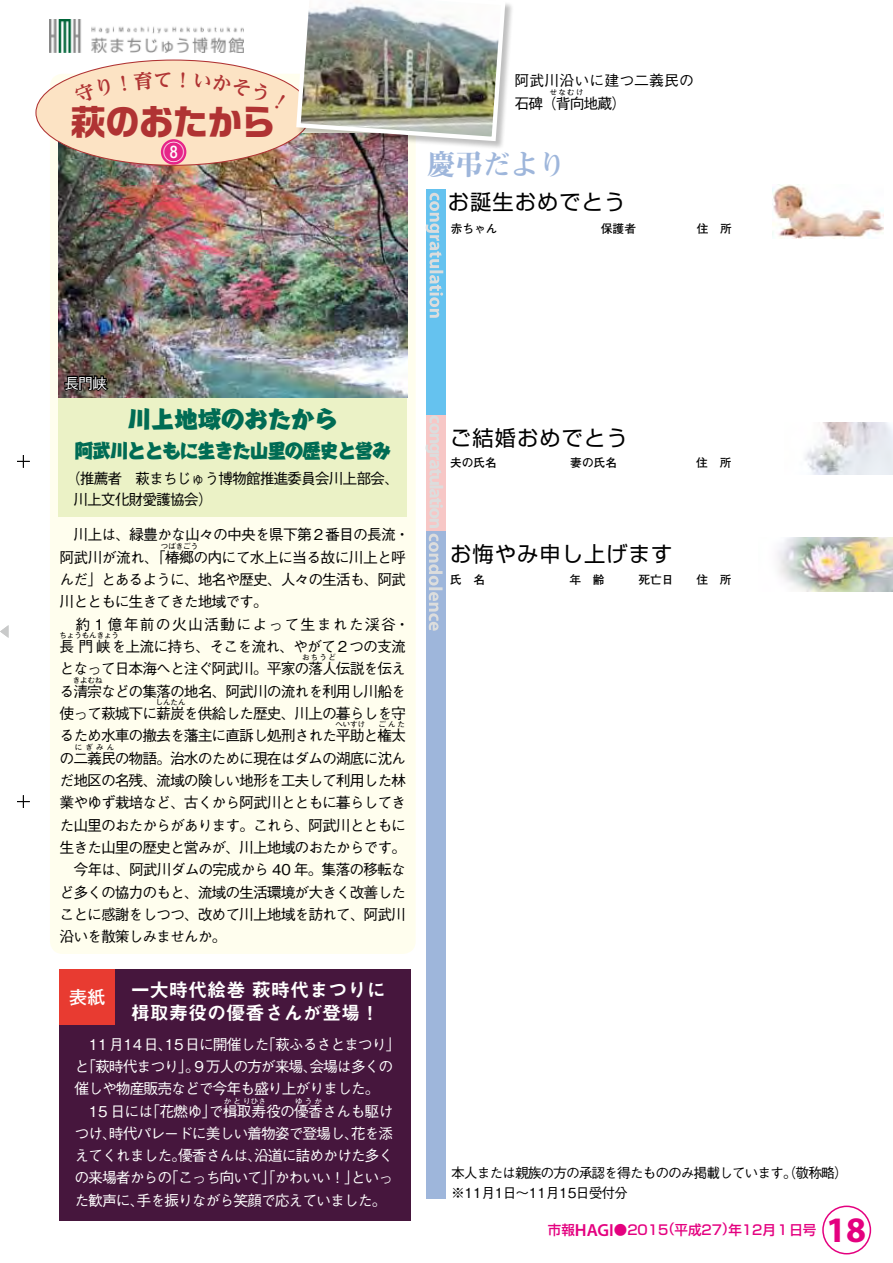
<style>
.page{position:relative;width:893px;height:1263px;background:#fff}
.page>*{position:absolute;margin:0;border:0;box-sizing:border-box;transform-origin:0 0}
.t1{font:700 36px "Myriad Pro";color:#e4007f}
.t2{font:700 35.1px "Ro G San Srf Std";letter-spacing:-.03em;color:#b03333}
.t3{font:28.65px "Midashi Min Pro MA31";letter-spacing:-.035em;color:#9eb6db}
.t4{font:800 23.4px "Harucraft Std";color:#006c54}
.t5{font:21.3px "Shin Go Pro";letter-spacing:.05em;color:#000}
.t6{font:700 21.3px "Futo Go B101 Pro";color:#fff}
.t7{font:19.2px "Midashi Go Pro MB31";color:#fff}
.t8{font:800 19.2px "Harucraft Std";letter-spacing:-.055em;color:#006c54}
.t9{font:700 18px "Futo Go B101 Pro";color:#fff}
.t10{font:600 17.55px "Myriad Pro";color:#e4007f}
.t11{font:500 14.85px/22.4px "Gothic BBB Pro";letter-spacing:-.07em;color:#000}
.t12{font:500 14.85px/22.4px "Gothic BBB Pro";letter-spacing:-.07em;color:#fff}
.t13{font:500 14.85px/22.4px "Gothic BBB Pro";letter-spacing:-.05em;color:#000}
.t14{font:500 14.85px/23.4px "Gothic BBB Pro";letter-spacing:.005em;color:#000}
.t15{font:500 13.8px/19.2px "Gothic BBB Pro";letter-spacing:-.075em;color:#000}
.t16{font:500 13.5px "Shin Go Pro";color:#e4007f}
.t17{font:700 11.7px "Futo Go B101 Pro";color:#000}
.t18{font:500 7.5px "Gothic BBB Pro";color:#000}
.t19{font:500 7.5px "Gothic BBB Pro";letter-spacing:.295em;color:#fff}
.s1{font-family:"Shin Go Pro";font-weight:500;font-size:13.5px}
</style>
<div class="page">
<div style="left:822px;top:1205px;width:49px;height:49px;border:2px solid #e4007f;border-radius:50%"></div>
<svg style="left:17px;top:455px;width:13px;height:13px"></svg>
<svg style="left:17px;top:795px;width:13px;height:13px"></svg>
<svg style="left:0;top:625px;width:9px;height:13px"></svg>
<div style="left:426px;top:190px;width:19px;height:229px;background:#65c2ef"></div>
<div style="left:426px;top:415px;width:19px;height:131px;background:#f7c7c6"></div>
<svg style="left:426px;top:415px;width:17px;height:113px"></svg>
<img style="left:773px;top:184px;width:110px;height:54px">
<svg style="left:426px;top:193px;width:17px;height:125px"></svg>
<img style="left:777px;top:537px;width:116px;height:54px">
<img style="left:805px;top:422px;width:88px;height:52px">
<div style="left:426px;top:531px;width:19px;height:668px;background:#9eb6db"></div>
<svg style="left:429px;top:534px;width:14px;height:97px"></svg>
<div style="left:50px;top:74px;width:366px;height:880px;background:#fffeee;border-radius:13px"></div>
<div style="left:58px;top:398px;width:349px;height:119px;background:#ebf2c6"></div>
<img style="left:58px;top:138px;width:349px;height:260px">
<svg style="left:63px;top:374px;width:47px;height:24px"></svg>
<img style="left:50px;top:19px;width:194px;height:34px">
<div style="left:36px;top:60px;width:275px;height:105px;background:#fce3c4;border-radius:50%"></div>
<div style="left:161px;top:139px;width:25px;height:26px;background:#e62488;border-radius:50%"></div>
<div style="left:296px;top:0;width:218px;height:150px;background:#000;opacity:.25"></div>
<img style="left:294px;top:0;width:220px;height:143px">
<div style="left:60px;top:969px;width:351px;height:251px;background:#46163d"></div>
<div style="left:60px;top:969px;width:55px;height:55px;background:#e83b31"></div>
<h2 class="t2" style="left:71px;top:97px;width:207px">萩のおたから</h2>
<h3 class="t6" style="left:163px;top:135px;width:23px">8</h3>
<p class="t14" style="left:514px;top:67px;width:181px">阿武川沿いに建つ二義民の石碑（背向地蔵(</p>
<p class="t18" style="left:550px;top:86px;width:35px">せなむけ</p>
<h3 class="t3" style="left:427px;top:142px;width:141px">慶弔だより</h3>
<h3 class="t5" style="left:448px;top:184px;width:179px">お誕生おめでとう</h3>
<p class="t17" style="left:451px;top:220px;width:48px">赤ちゃん</p>
<p class="t17" style="left:601px;top:220px;width:37px">保護者</p>
<p class="t17" style="left:697px;top:220px;width:37px">住　所</p>
<p class="t12" style="left:64px;top:370px;width:44px">長門峡</p>
<h3 class="t4" style="left:128px;top:402px;width:212px">川上地域のおたから</h3>
<p class="t8" style="left:75px;top:436px;width:318px">阿武川とともに生きた山里の歴史と営み</p>
<p class="t11" style="left:73px;top:467px;width:327px;line-height:20.2px;text-indent:-7px">（推薦者　萩まちじゅう博物館推進委員会川上部会、川上文化財愛護協会(</p>
<p class="t13" style="left:60px;top:522px;width:352px">　川上は、緑豊かな山々の中央を県下第２番目の長流・阿武川が流れ、「椿郷の内にて水上に当る故に川上と呼</p>
<p class="t18" style="left:161px;top:540px;width:39px">つばきごう</p>
<p class="t11" style="left:60px;top:566px;width:352px">んだ」とあるように、地名や歴史、人々の生活も、阿武川とともに生きてきた地域です。<br>　約１億年前の火山活動によって生まれた渓谷・長門峡を上流に持ち、そこを流れ、やがて２つの支流</p>
<p class="t18" style="left:60px;top:629px;width:61px">ちょうもんきょう</p>
<p class="t11" style="left:60px;top:656px;width:348px">となって日本海へと注ぐ阿武川。平家の落人伝説を伝え</p>
<p class="t18" style="left:302px;top:651px;width:35px">おちうど</p>
<p class="t11" style="left:60px;top:678px;width:348px">る清宗などの集落の地名、阿武川の流れを利用し川船を</p>
<p class="t18" style="left:73px;top:674px;width:31px">きよむね</p>
<p class="t11" style="left:60px;top:700px;width:348px">使って萩城下に薪炭を供給した歴史、川上の暮らしを守</p>
<p class="t18" style="left:156px;top:696px;width:31px">しんたん</p>
<p class="t11" style="left:60px;top:723px;width:348px">るため水車の撤去を藩主に直訴し処刑された平助と権太</p>
<p class="t18" style="left:335px;top:718px;width:31px">へいすけ</p>
<p class="t18" style="left:378px;top:718px;width:28px">ごんた</p>
<p class="t11" style="left:60px;top:745px;width:348px">の二義民の物語。治水のために現在はダムの湖底に沈ん</p>
<p class="t18" style="left:75px;top:741px;width:41px">にぎみん</p>
<p class="t11" style="left:60px;top:767px;width:348px;text-align:justify">だ地区の名残、流域の険しい地形を工夫して利用した林業やゆず栽培など、古くから阿武川とともに暮らしてきた山里のおたからがあります。これら、阿武川とともに生きた山里の歴史と営みが、川上地域のおたからです。　今年は、阿武川ダムの完成から 40 年。集落の移転など多くの協力のもと、流域の生活環境が大きく改善したことに感謝をしつつ、改めて川上地域を訪れて、阿武川沿いを散策しみませんか。</p>
<p class="t7" style="left:131px;top:974px;width:257px">一大時代絵巻萩時代まつりに</p>
<p class="t9" style="left:69px;top:982px;width:38px">表紙</p>
<p class="t7" style="left:131px;top:997px;width:250px">楫取寿役の優香さんが登場!</p>
<p class="t12" style="left:261px;top:1031px;width:141px">「萩ふるさとまつり「</p>
<p class="t12" style="left:74px;top:1031px;width:196px">　11 月14 日 15 日に開催した</p>
<p class="t12" style="left:158px;top:1031px;width:16px">、</p>
<p class="t12" style="left:192px;top:1053px;width:203px">９万人の方が来場会場は多くの</p>
<p class="t12" style="left:303px;top:1053px;width:16px">、</p>
<p class="t12" style="left:74px;top:1053px;width:127px">「と萩時代まつり」。</p>
<p class="t12" style="left:74px;top:1075px;width:307px">催しや物産販売などで今年も盛り上がりました。</p>
<p class="t12" style="left:145px;top:1098px;width:250px">「花燃ゆで楫取寿役の優香さんも駆け</p>
<p class="t19" style="left:224px;top:1095px;width:43px">かとりひさ</p>
<p class="t19" style="left:295px;top:1095px;width:28px">ゆうか</p>
<p class="t12" style="left:74px;top:1120px;width:320px">つけ時代パレードに美しい着物姿で登場し花を添</p>
<p class="t12" style="left:344px;top:1120px;width:16px">、</p>
<p class="t12" style="left:202px;top:1098px;width:16px">」</p>
<p class="t12" style="left:74px;top:1098px;width:81px">　15 日には</p>
<p class="t12" style="left:74px;top:1120px;width:320px;text-indent:28px">、<br>えてくれました優香さんは沿道に詰めかけた多く</p>
<p class="t12" style="left:247px;top:1142px;width:16px">、</p>
<p class="t12" style="left:171px;top:1142px;width:16px">。</p>
<p class="t12" style="left:164px;top:1165px;width:197px">「こっち向いて」「かわいい！」</p>
<p class="t12" style="left:74px;top:1165px;width:314px">の来場者からの<br>た歓声に手を振りながら笑顔で応えていました。</p>
<p class="t12" style="left:130px;top:1187px;width:16px">、</p>
<p class="t12" style="left:351px;top:1165px;width:44px">といっ</p>
<h3 class="t5" style="left:450px;top:421px;width:179px">ご結婚おめでとう</h3>
<p class="t17" style="left:450px;top:453px;width:48px">夫の氏名</p>
<p class="t17" style="left:570px;top:453px;width:48px">妻の氏名</p>
<p class="t17" style="left:696px;top:453px;width:37px">住　所</p>
<h3 class="t5" style="left:450px;top:536px;width:224px">お悔やみ申し上げます</h3>
<p class="t17" style="left:450px;top:570px;width:37px">氏　名</p>
<p class="t17" style="left:569px;top:570px;width:37px">年　齢</p>
<p class="t17" style="left:638px;top:570px;width:37px">死亡日</p>
<p class="t17" style="left:697px;top:570px;width:37px">住　所</p>
<p class="t15" style="left:451px;top:1162px;width:398px">本人または親族の方の承認を得たもののみ掲載しています。（敬称略( ※11月日1 〜11月15日受付分</p>
<p class="t16" style="left:662px;top:1219px;width:156px">（平成27 年） 12月１日号</p>
<p class="t10" style="left:548px;top:1219px;width:67px"><span class="s1">市報</span>HAGI</p>
<p class="t16" style="left:614px;top:1219px;width:56px">●2015</p>
<h1 class="t1" style="left:826px;top:1206px;width:41px">18</h1>
</div>
